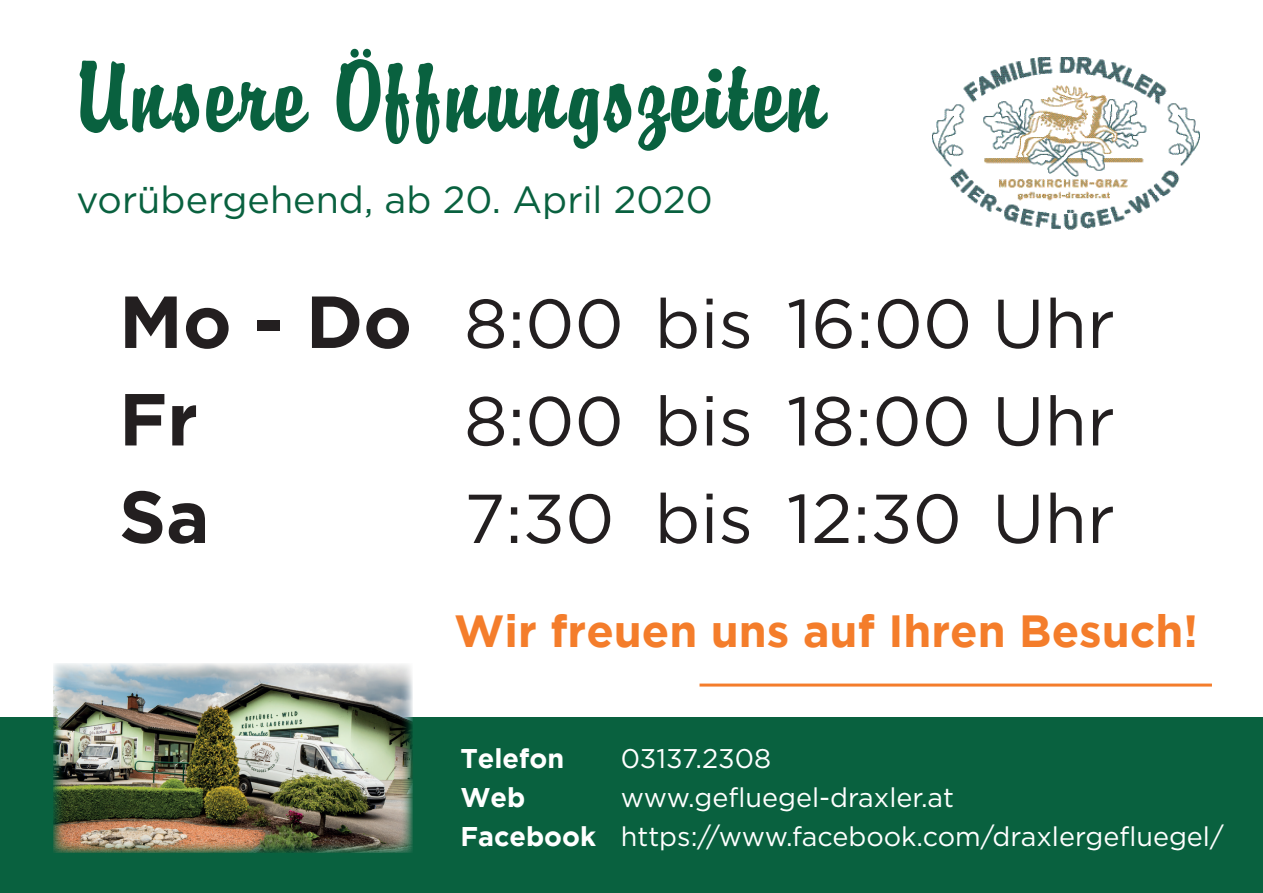
<style>
.page{position:relative;width:1263px;height:893px;background:#fff}
.page>*{position:absolute;margin:0;border:0;box-sizing:border-box;transform-origin:0 0}
.t1{font:88.5px "Briquet";letter-spacing:.03em;color:#09613f}
.t2{font:700 73.5px "Gotham";color:#231f20}
.t3{font:69px "Gotham";color:#231f20}
.t4{font:700 45px "Gotham";color:#f47d2b}
.t5{font:37.8px "Gotham";color:#09613f}
.t6{font:27px/39px "Gotham";color:#fff}
.t7{font:700 27px "Gotham";color:#fff}
.s1{font-weight:700;font-size:73.5px}
.s2{font-weight:700}
</style>
<div class="page">
<div style="left:0;top:718px;width:1263px;height:175px;background:#09613f"></div>
<hr style="left:699px;top:684px;width:513px;height:3px;background:#f47d2b">
<img style="left:53px;top:663px;width:359px;height:190px">
<img style="left:932px;top:57px;width:267px;height:173px">
<h1 class="t1" style="left:77px;top:42px;width:752px">Unsere Öffnungszeiten</h1>
<h3 class="t5" style="left:77px;top:175px;width:638px">vorübergehend, ab 20. April 2020</h3>
<h3 class="t3" style="left:119px;top:279px;width:997px"><span class="s1">Mo - Do</span> 8:00 bis 16:00 Uhr</h3>
<h2 class="t2" style="left:119px;top:377px;width:80px">Fr</h2>
<h3 class="t3" style="left:464px;top:377px;width:652px">8:00 bis 18:00 Uhr</h3>
<h2 class="t2" style="left:119px;top:474px;width:92px">Sa</h2>
<h3 class="t3" style="left:464px;top:474px;width:652px">7:30 bis 12:30 Uhr</h3>
<h3 class="t4" style="left:454px;top:605px;width:746px">Wir freuen uns auf Ihren Besuch!</h3>
<p class="t7" style="left:460px;top:743px;width:105px">Telefon</p>
<p class="t6" style="left:621px;top:738px;width:152px">03137.2308</p>
<p class="t7" style="left:460px;top:782px;width:67px">Web</p>
<p class="t6" style="left:460px;top:777px;width:765px;text-indent:160px">www.gefluegel-draxler.at<br><span class="s2">Facebook</span> https://www.facebook.com/draxlergefluegel/</p>
</div>
